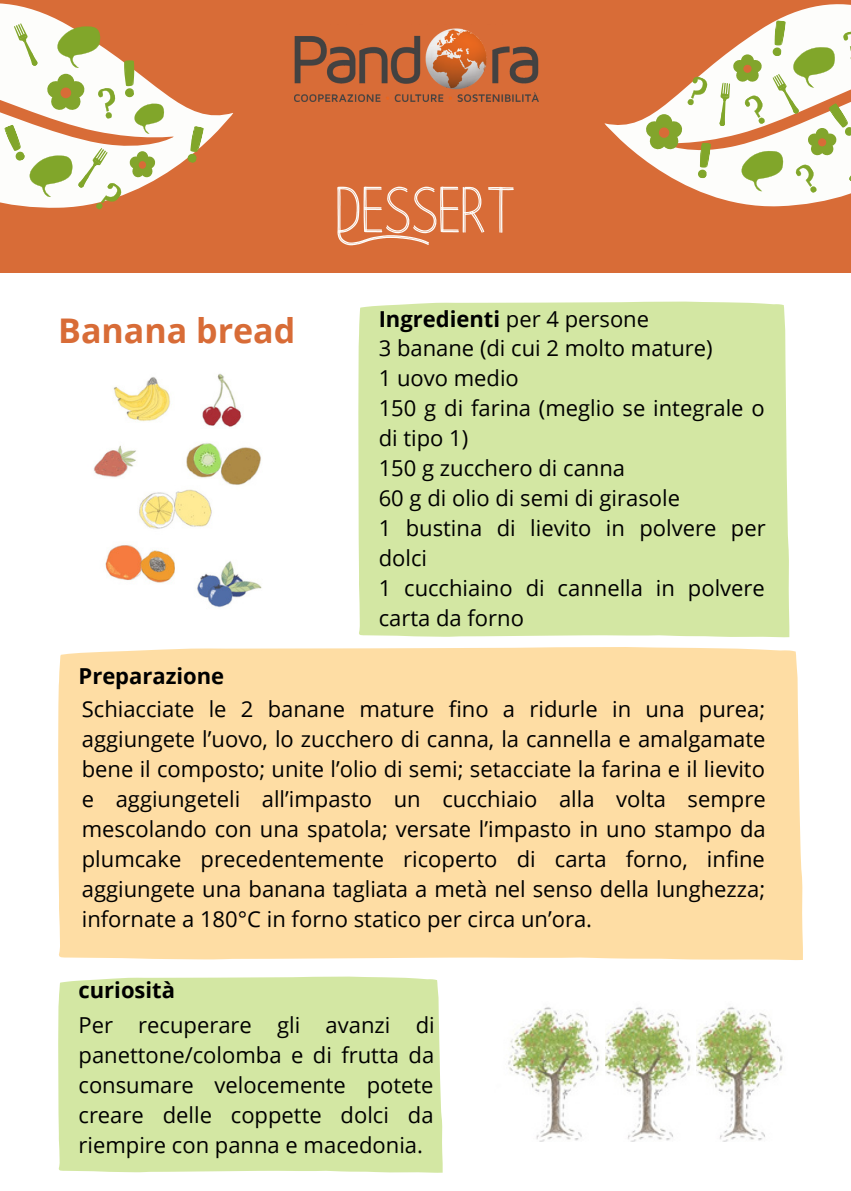
<style>
.page{position:relative;width:851px;height:1191px;background:#fff}
.page>*{position:absolute;margin:0;border:0;box-sizing:border-box;transform-origin:0 0}
.t1{font:64px "Manuvers";color:#fdfdfb}
.t2{font:700 34px "Open Sans";color:#d86c37}
.t3{font:22px/30px "Open Sans";color:#000}
.t4{font:700 22px "Open Sans";color:#000}
.s1{font-weight:400}
</style>
<div class="page">
<div style="left:241px;top:0;width:356px;height:272px;background:#d86c37"></div>
<svg style="left:597px;top:0;width:253px;height:302px;fill:#d86c37"></svg>
<svg style="left:645px;top:20px;width:205px;height:175px"></svg>
<div style="left:743px;top:65px;width:8px;height:8px;background:#d86c37;border-radius:50%"></div>
<div style="left:358px;top:302px;width:431px;height:335px;background:#d3e7a3"></div>
<svg style="left:0;top:0;width:241px;height:273px;fill:#d86c37"></svg>
<svg style="left:186px;top:126px;width:18px;height:38px"></svg>
<svg style="left:4px;top:17px;width:168px;height:198px"></svg>
<div style="left:58px;top:647px;width:744px;height:313px;background:#fedda4"></div>
<div style="left:58px;top:977px;width:384px;height:196px;background:#d3e7a3"></div>
<img style="left:94px;top:373px;width:168px;height:235px">
<img style="left:696px;top:1007px;width:87px;height:134px">
<img style="left:605px;top:1007px;width:86px;height:134px">
<img style="left:508px;top:1007px;width:92px;height:134px">
<img style="left:294px;top:25px;width:245px;height:77px">
<p class="t2" style="left:58px;top:307px;width:238px">Banana bread</p>
<p class="t4" style="left:78px;top:660px;width:147px">Preparazione</p>
<p class="t1" style="left:335px;top:171px;width:182px">Dessert</p>
<p class="t4" style="left:378px;top:304px;width:272px">Ingredienti <span class="s1">per 4 persone</span></p>
<p class="t3" style="left:378px;top:332px;width:335px">3 banane (di cui 2 molto mature)</p>
<p class="t3" style="left:378px;top:362px;width:142px">1 uovo medio</p>
<p class="t3" style="left:378px;top:392px;width:387px">150 g di farina (meglio se integrale o di tipo 1)</p>
<p class="t3" style="left:378px;top:452px;width:248px">150 g zucchero di canna</p>
<p class="t3" style="left:378px;top:482px;width:303px">60 g di olio di semi di girasole</p>
<p class="t3" style="left:378px;top:512px;width:388px">1 bustina di lievito in polvere per dolci</p>
<p class="t3" style="left:378px;top:572px;width:388px">1 cucchiaino di cannella in polvere carta da forno</p>
<p class="t3" style="left:82px;top:694px;width:685px;text-align:justify">Schiacciate le 2 banane mature fino a ridurle in una purea; aggiungete l’uovo, lo zucchero di canna, la cannella e amalgamate bene il composto; unite l’olio di semi; setacciate la farina e il lievito e aggiungeteli all’impasto un cucchiaio alla volta sempre mescolando con una spatola; versate l’impasto in uno stampo da plumcake precedentemente ricoperto di carta forno, infine aggiungete una banana tagliata a metà nel senso della lunghezza; infornate a 180°C in forno statico per circa un’ora.</p>
<p class="t4" style="left:78px;top:975px;width:98px">curiosità</p>
<p class="t3" style="left:78px;top:1010px;width:357px;text-align:justify">Per recuperare gli avanzi di panettone/colomba e di frutta da consumare velocemente potete creare delle coppette dolci da riempire con panna e macedonia.</p>
</div>
